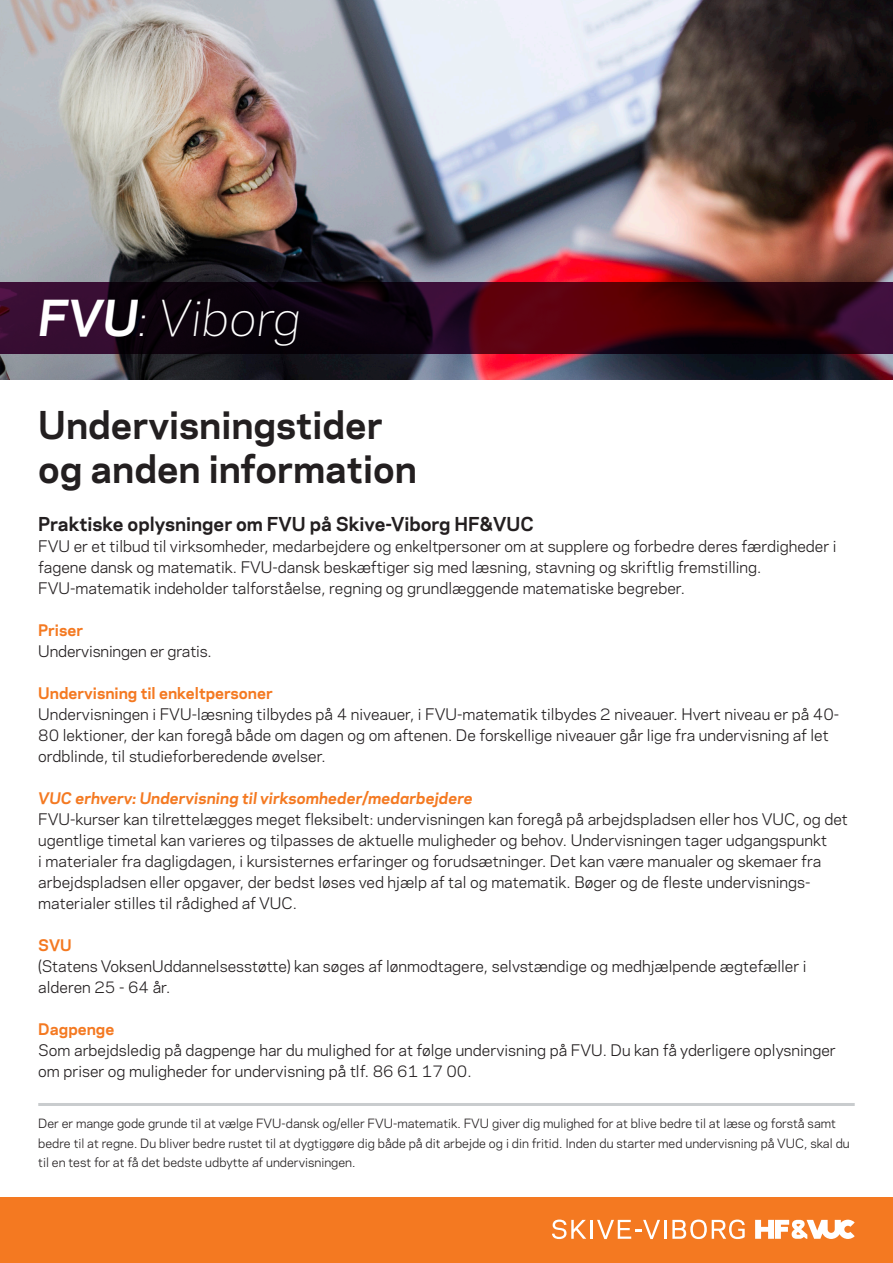
<style>
.page{position:relative;width:893px;height:1263px;background:#fff}
.page>*{position:absolute;margin:0;border:0;box-sizing:border-box;transform-origin:0 0}
.t1{font:italic 300 46.5px "Polaris";color:#fff}
.t2{font:700 36px/43.2px "Polaris";color:#231f20}
.t3{font:700 18px "Polaris";color:#231f20}
.t4{font:15px/21px "Polaris";color:#231f20}
.t5{font:italic 700 15px "Polaris";color:#f47921}
.t6{font:700 15px "Polaris";color:#f47921}
.t7{font:12px/19.5px "Polaris";color:#231f20}
.s1{font-weight:700}
</style>
<div class="page">
<img style="left:0;top:0;width:893px;height:379px">
<svg style="left:0;top:282px;width:893px;height:72px;background:#290413"></svg>
<div style="left:0;top:1198px;width:893px;height:65px;background:#f47921"></div>
<svg style="left:755px;top:1220px;width:100px;height:19px"></svg>
<svg style="left:552px;top:1219px;width:34px;height:20px"></svg>
<hr style="left:590px;top:1220px;width:3px;height:19px;background:#fff">
<svg style="left:597px;top:1220px;width:63px;height:19px"></svg>
<hr style="left:664px;top:1220px;width:3px;height:19px;background:#fff">
<svg style="left:672px;top:1219px;width:73px;height:20px"></svg>
<hr style="left:38px;top:1103px;width:817px;height:3px;background:#c9ccce">
<p class="t1" style="left:38px;top:283px;width:264px"><span class="s1">FVU</span>: Viborg</p>
<p class="t2" style="left:38px;top:402px;width:380px">Undervisningstider og anden information</p>
<p class="t3" style="left:38px;top:510px;width:497px">Praktiske oplysninger om FVU på Skive-Viborg HF&amp;VUC</p>
<p class="t4" style="left:38px;top:535px;width:800px">FVU er et tilbud til virksomheder, medarbejdere og enkeltpersoner om at supplere og forbedre deres færdigheder i fagene dansk og matematik. FVU-dansk beskæftiger sig med læsning, stavning og skriftlig fremstilling.<br>FVU-matematik indeholder talforståelse, regning og grundlæggende matematiske begreber.</p>
<p class="t6" style="left:38px;top:619px;width:46px">Priser</p>
<p class="t4" style="left:38px;top:640px;width:175px">Undervisningen er gratis.</p>
<p class="t6" style="left:38px;top:682px;width:236px">Undervisning til enkeltpersoner</p>
<p class="t4" style="left:38px;top:703px;width:803px">Undervisningen i FVU-læsning tilbydes på 4 niveauer, i FVU-matematik tilbydes 2 niveauer. Hvert niveau er på 40-<br>80 lektioner, der kan foregå både om dagen og om aftenen. De forskellige niveauer går lige fra undervisning af let ordblinde, til studieforberedende øvelser.</p>
<p class="t5" style="left:38px;top:787px;width:436px">VUC erhverv: Undervisning til virksomheder/medarbejdere</p>
<p class="t4" style="left:38px;top:808px;width:811px">FVU-kurser kan tilrettelægges meget fleksibelt: undervisningen kan foregå på arbejdspladsen eller hos VUC, og det ugentlige timetal kan varieres og tilpasses de aktuelle muligheder og behov. Undervisningen tager udgangspunkt<br>i materialer fra dagligdagen, i kursisternes erfaringer og forudsætninger. Det kan være manualer og skemaer fra arbejdspladsen eller opgaver, der bedst løses ved hjælp af tal og matematik. Bøger og de fleste undervisnings&shy;materialer stilles til rådighed af VUC.</p>
<p class="t6" style="left:38px;top:934px;width:35px">SVU</p>
<p class="t4" style="left:38px;top:955px;width:770px">(Statens VoksenUddannelsesstøtte) kan søges af lønmodtagere, selvstændige og medhjælpende ægtefæller i alderen 25 - 64 år.</p>
<p class="t6" style="left:38px;top:1018px;width:78px">Dagpenge</p>
<p class="t4" style="left:38px;top:1039px;width:799px">Som arbejdsledig på dagpenge har du mulighed for at følge undervisning på FVU. Du kan få yderligere oplysninger om priser og muligheder for undervisning på tlf. 86 61 17 00.</p>
<p class="t7" style="left:38px;top:1113px;width:813px">Der er mange gode grunde til at vælge FVU-dansk og/eller FVU-matematik. FVU giver dig mulighed for at blive bedre til at læse og forstå samt bedre til at regne. Du bliver bedre rustet til at dygtiggøre dig både på dit arbejde og i din fritid. Inden du starter med undervisning på VUC, skal du til en test for at få det bedste udbytte af undervisningen.</p>
</div>
